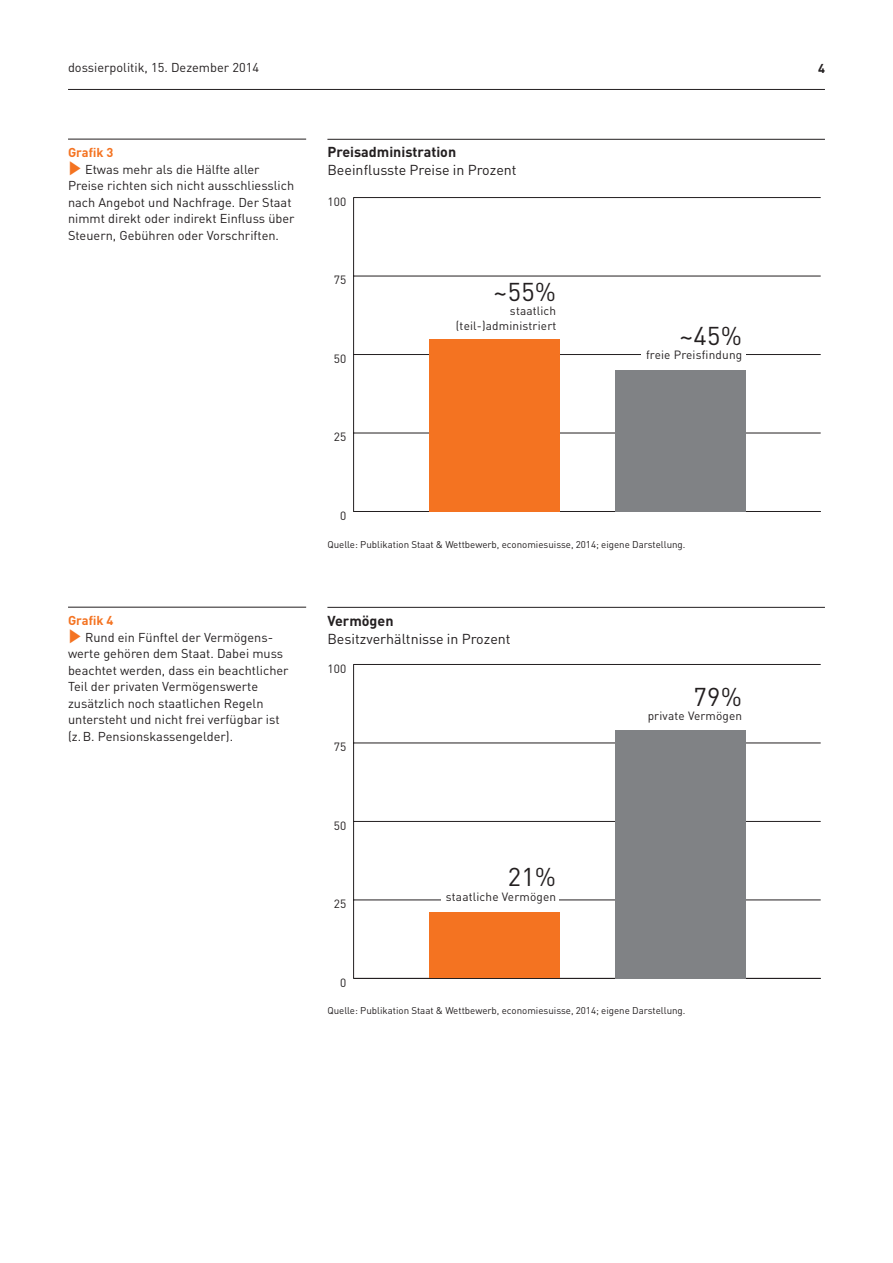
<style>
.page{position:relative;width:893px;height:1263px;background:#fff}
.page>*{position:absolute;margin:0;border:0;box-sizing:border-box;transform-origin:0 0}
.t1{font:25.5px "DIN";letter-spacing:.015em;color:#231f20}
._402_____Diagramm_Un{font:14.25px "DIN";color:#231f20}
._401_____Diagramm_Ti{font:700 14.25px "DIN";color:#231f20}
.t2{font:12.75px/16.5px "DIN";color:#231f20}
.t3{font:700 12.75px "DIN";color:#f47321}
.t4{font:700 12.75px "DIN";color:#231f20}
.t5{font:11.85px/14.5px "DIN";letter-spacing:.015em;color:#231f20;text-align:right}
._403_____Diagramm_Qu{font:9.75px "DIN";color:#231f20}
.s1{color:#f47321}
</style>
<div class="page">
<hr style="left:68px;top:89px;width:757px;height:1px;background:#231f20">
<hr style="left:327px;top:139px;width:498px;height:1px;background:#231f20">
<hr style="left:327px;top:607px;width:498px;height:1px;background:#231f20">
<hr style="left:353px;top:198px;width:1px;height:313px;background:#231f20">
<hr style="left:354px;top:511px;width:467px;height:1px;background:#231f20">
<hr style="left:354px;top:433px;width:467px;height:1px;background:#231f20">
<hr style="left:354px;top:354px;width:467px;height:1px;background:#231f20">
<hr style="left:354px;top:276px;width:467px;height:1px;background:#231f20">
<hr style="left:354px;top:197px;width:467px;height:1px;background:#231f20">
<div style="left:429px;top:339px;width:130px;height:172px;background:#f47321"></div>
<div style="left:615px;top:370px;width:131px;height:141px;background:#808285"></div>
<div style="left:641px;top:318px;width:105px;height:49px;background:#fff"></div>
<hr style="left:353px;top:664px;width:1px;height:314px;background:#231f20">
<hr style="left:354px;top:978px;width:467px;height:1px;background:#231f20">
<hr style="left:354px;top:900px;width:467px;height:1px;background:#231f20">
<hr style="left:354px;top:821px;width:467px;height:1px;background:#231f20">
<hr style="left:354px;top:743px;width:467px;height:1px;background:#231f20">
<hr style="left:354px;top:664px;width:467px;height:1px;background:#231f20">
<div style="left:429px;top:912px;width:130px;height:66px;background:#f47321"></div>
<div style="left:615px;top:730px;width:131px;height:248px;background:#808285"></div>
<div style="left:442px;top:847px;width:117px;height:64px;background:#fff"></div>
<hr style="left:68px;top:139px;width:238px;height:1px;background:#231f20">
<hr style="left:68px;top:607px;width:238px;height:1px;background:#231f20">
<p class="t2" style="left:68px;top:59px;width:193px">dossierpolitik, 15. Dezember 2014</p>
<p class="t4" style="left:818px;top:60px;width:8px">4</p>
<p class="t3" style="left:68px;top:144px;width:47px">Grafik 3</p>
<p class="t2" style="left:68px;top:161px;width:228px"><span class="s1">✓</span> Etwas mehr als die Hälfte aller Preise richten sich nicht ausschliesslich nach Angebot und Nachfrage. Der Staat nimmt direkt oder indirekt Einfluss über Steuern, Gebühren oder Vorschriften.</p>
<p class="t3" style="left:68px;top:612px;width:47px">Grafik 4</p>
<p class="t2" style="left:68px;top:629px;width:222px"><span class="s1">✓</span> Rund ein Fünftel der Vermögens&shy;werte gehören dem Staat. Dabei muss beachtet werden, dass ein beachtlicher Teil der privaten Vermögenswerte zusätzlich noch staatlichen Regeln untersteht und nicht frei verfügbar ist (z.B. Pensionskassengelder).</p>
<p class="_401_____Diagramm_Ti" style="left:327px;top:143px;width:130px">Preisadministration</p>
<p class="_402_____Diagramm_Un" style="left:327px;top:161px;width:191px">Beeinflusste Preise in Prozent</p>
<p class="t5" style="left:327px;top:194px;width:20px">100</p>
<p class="t5" style="left:334px;top:272px;width:14px">75</p>
<p class="t5" style="left:334px;top:351px;width:14px">50</p>
<p class="t5" style="left:334px;top:429px;width:14px">25</p>
<p class="t5" style="left:340px;top:508px;width:8px">0</p>
<p class="t1" style="left:494px;top:276px;width:64px">~55%</p>
<p class="t5" style="left:456px;top:303px;width:102px">staatlich (teil-)administriert</p>
<p class="t1" style="left:679px;top:320px;width:64px">~45%</p>
<p class="t5" style="left:646px;top:347px;width:98px">freie Preisfindung</p>
<p class="_403_____Diagramm_Qu" style="left:327px;top:538px;width:360px">Quelle: Publikation Staat &amp; Wettbewerb, economiesuisse, 2014; eigene Darstellung.</p>
<p class="_401_____Diagramm_Ti" style="left:327px;top:611px;width:68px">Vermögen</p>
<p class="_402_____Diagramm_Un" style="left:327px;top:629px;width:185px">Besitzverhältnisse in Prozent</p>
<p class="t5" style="left:327px;top:661px;width:20px">100</p>
<p class="t5" style="left:334px;top:739px;width:14px">75</p>
<p class="t5" style="left:334px;top:818px;width:14px">50</p>
<p class="t5" style="left:334px;top:896px;width:14px">25</p>
<p class="t5" style="left:340px;top:975px;width:8px">0</p>
<p class="t1" style="left:508px;top:861px;width:50px">21%</p>
<p class="t5" style="left:446px;top:889px;width:112px">staatliche Vermögen</p>
<p class="t1" style="left:694px;top:681px;width:50px">79%</p>
<p class="t5" style="left:648px;top:708px;width:96px">private Vermögen</p>
<p class="_403_____Diagramm_Qu" style="left:327px;top:1004px;width:360px">Quelle: Publikation Staat &amp; Wettbewerb, economiesuisse, 2014; eigene Darstellung.</p>
</div>
